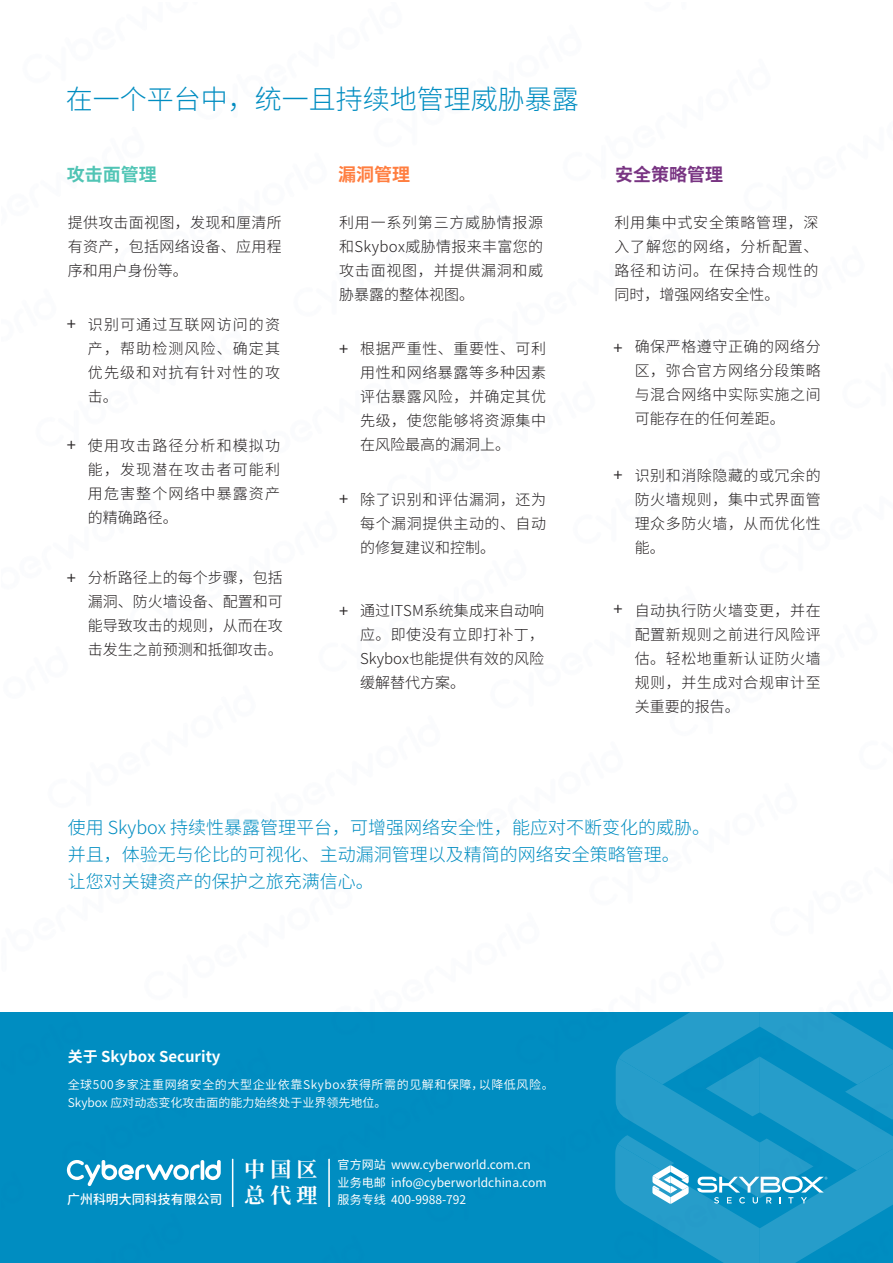
<style>
.page{position:relative;width:893px;height:1263px;background:#fff}
.page>*{position:absolute;margin:0;border:0;box-sizing:border-box;transform-origin:0 0}
.t1{font:300 27px "Source Han Sans CN";color:#008dc1}
.t2{font:700 21px/25.2px "Source Han Serif SC";color:#fff}
.t3{font:300 18px/27px "Source Han Sans CN";color:#008dc1}
.t4{font:700 18px "Source Han Sans CN";color:#783482}
.t5{font:700 18px "Source Han Sans CN";color:#51c5b5}
.t6{font:700 18px "Source Han Sans CN";color:#ff7e40}
.t7{font:300 15px/24px "Source Han Sans CN";letter-spacing:.035em;color:#231f20;text-align:justify}
.t8{font:700 15px "Source Han Sans CN";color:#fff}
.t9{font:13.5px "Gotham Light G Bpc EUC H";color:#231f20}
.t10{font:500 12.9px "Source Han Sans CN";color:#fff}
.t11{font:12px/18px "Source Han Sans CN";letter-spacing:.05em;color:#fff}
.t12{font:12px/17.9px "Source Han Sans CN";color:#fff}
</style>
<div class="page">
<img style="left:1px;top:1012px;width:892px;height:251px">
<h1 class="t1" style="left:66px;top:84px;width:514px">在一个平台中，统一且持续地管理威胁暴露</h1>
<p class="t5" style="left:67px;top:165px;width:91px">攻击面管理</p>
<p class="t6" style="left:338px;top:165px;width:73px">漏洞管理</p>
<p class="t4" style="left:615px;top:165px;width:109px">安全策略管理</p>
<p class="t7" style="left:68px;top:211px;width:216px">提供攻击面视图，发现和厘清所有资产，包括网络设备、应用程序和用户身份等。</p>
<p class="t7" style="left:88px;top:313px;width:194px">识别可通过互联网访问的资产，帮助检测风险、确定其优先级和对抗有针对性的攻击。</p>
<p class="t7" style="left:88px;top:434px;width:194px">使用攻击路径分析和模拟功能，发现潜在攻击者可能利用危害整个网络中暴露资产的精确路径。</p>
<p class="t7" style="left:339px;top:211px;width:206px">利用一系列第三方威胁情报源和Skybox威胁情报来丰富您的攻击面视图，并提供漏洞和威胁暴露的整体视图。</p>
<p class="t7" style="left:614px;top:211px;width:206px">利用集中式安全策略管理，深入了解您的网络，分析配置、路径和访问。在保持合规性的同时，增强网络安全性。</p>
<p class="t9" style="left:67px;top:314px;width:11px">+</p>
<p class="t7" style="left:635px;top:335px;width:187px">确保严格遵守正确的网络分区，弥合官方网络分段策略与混合网络中实际实施之间可能存在的任何差距。</p>
<p class="t7" style="left:360px;top:337px;width:187px">根据严重性、重要性、可利用性和网络暴露等多种因素评估暴露风险，并确定其优先级，使您能够将资源集中在风险最高的漏洞上。</p>
<p class="t9" style="left:614px;top:338px;width:11px">+</p>
<p class="t9" style="left:339px;top:340px;width:11px">+</p>
<p class="t9" style="left:67px;top:436px;width:11px">+</p>
<p class="t7" style="left:635px;top:464px;width:187px">识别和消除隐藏的或冗余的防火墙规则，集中式界面管理众多防火墙，从而优化性能。</p>
<p class="t9" style="left:614px;top:466px;width:11px">+</p>
<p class="t7" style="left:360px;top:488px;width:187px">除了识别和评估漏洞，还为每个漏洞提供主动的、自动的修复建议和控制。</p>
<p class="t9" style="left:339px;top:490px;width:11px">+</p>
<p class="t9" style="left:67px;top:569px;width:11px">+</p>
<p class="t7" style="left:88px;top:566px;width:196px">分析路径上的每个步骤，包括漏洞、防火墙设备、配置和可能导致攻击的规则，从而在攻击发生之前预测和抵御攻击。</p>
<p class="t9" style="left:339px;top:602px;width:11px">+</p>
<p class="t7" style="left:360px;top:599px;width:185px">通过ITSM系统集成来自动响应。即使没有立即打补丁，Skybox也能提供有效的风险缓解替代方案。</p>
<p class="t9" style="left:614px;top:600px;width:11px">+</p>
<p class="t7" style="left:635px;top:599px;width:187px">自动执行防火墙变更，并在配置新规则之前进行风险评估。轻松地重新认证防火墙规则，并生成对合规审计至关重要的报告。</p>
<p class="t3" style="left:68px;top:814px;width:644px">使用 Skybox 持续性暴露管理平台，可增强网络安全性，能应对不断变化的威胁。并且，体验无与伦比的可视化、主动漏洞管理以及精简的网络安全策略管理。<br>让您对关键资产的保护之旅充满信心。</p>
<p class="t8" style="left:68px;top:1048px;width:154px">关于 Skybox Security</p>
<p class="t11" style="left:68px;top:1076px;width:488px">全球500多家注重网络安全的大型企业依靠Skybox获得所需的见解和保障，以降低风险。<br>Skybox 应对动态变化攻击面的能力始终处于业界领先地位。</p>
<p class="t10" style="left:67px;top:1192px;width:157px">广州科明大同科技有限公司</p>
<h2 class="t2" style="left:244px;top:1157px;width:75px">中 国 区总 代 理</h2>
<p class="t12" style="left:338px;top:1155px;width:210px">官方网站 www.cyberworld.com.cn<br>业务电邮 info@cyberworldchina.com服务专线 400-9988-792</p>
</div>
